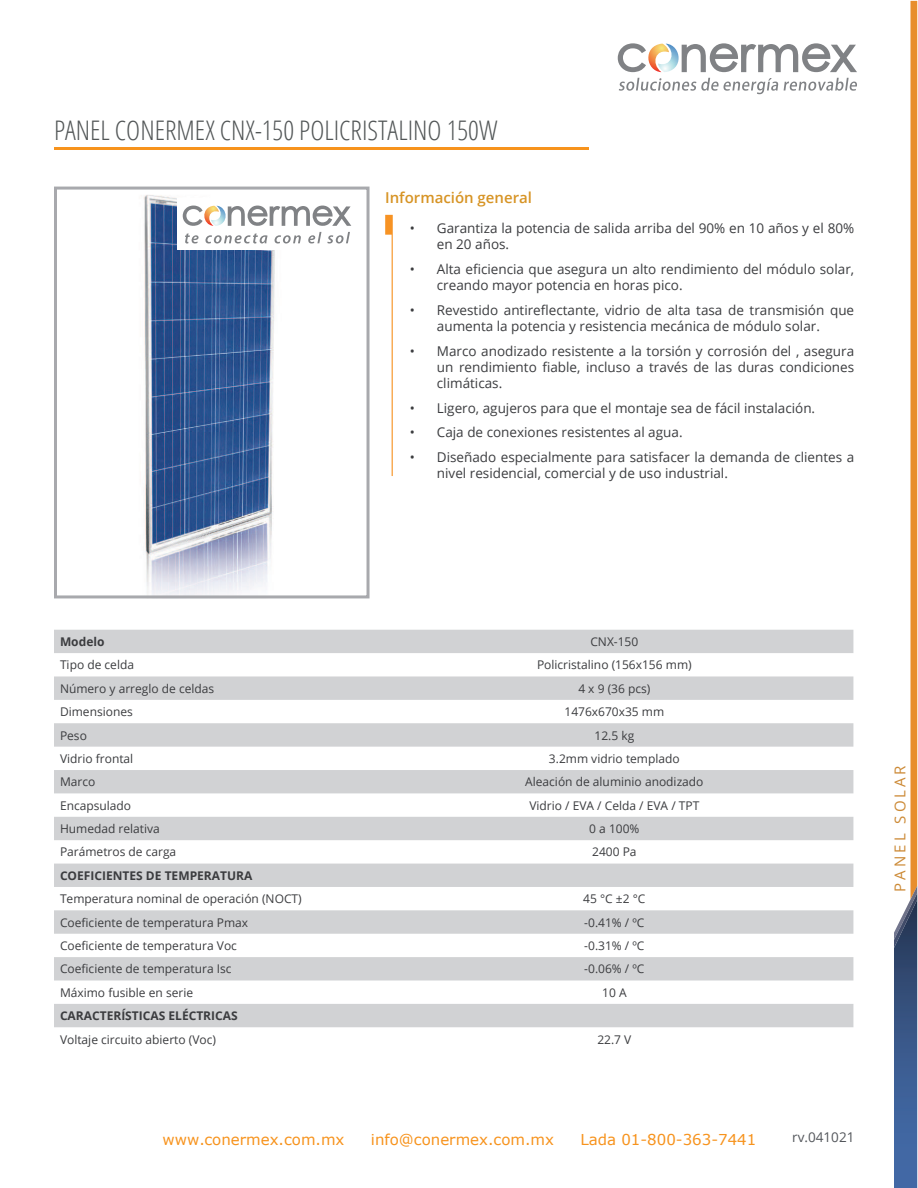
<style>
.page{position:relative;width:918px;height:1188px;background:#fff}
.page>*{position:absolute;margin:0;border:0;box-sizing:border-box;transform-origin:0 0}
.Titulo_Ficha{font:300 condensed 27px "Open Sans";color:#515556}
.t1{font:15px "Verdana";color:#f7931d}
.Caracteristicas_Nara{font:600 15px "Open Sans";color:#d79425}
.t2{font:15px "Open Sans";letter-spacing:.2em;color:#cc8a36}
.t3{font:13.5px/16.2px "Open Sans";color:#3b3c3f}
.t4{font:13.5px "Open Sans";color:#53565b}
.Parrafo{font:12px "Open Sans";color:#3b3c3f}
.Parrafo-2{font:700 12px "Open Sans";color:#3b3c3f}
</style>
<div class="page">
<svg style="left:910px;top:1px;width:7px;height:892px;background:#e9953b"></svg>
<img style="left:910px;top:893px;width:7px;height:7px">
<img style="left:894px;top:900px;width:23px;height:288px">
<hr style="left:54px;top:148px;width:534px;height:2px;background:#f7931d">
<svg style="left:619px;top:78px;width:159px;height:16px"></svg>
<svg style="left:784px;top:78px;width:73px;height:13px"></svg>
<svg style="left:618px;top:43px;width:239px;height:29px"></svg>
<img style="left:108px;top:186px;width:186px;height:408px">
<div style="left:177px;top:198px;width:180px;height:52px;background:#fff"></div>
<svg style="left:385px;top:215px;width:8px;height:261px"></svg>
<div style="left:54px;top:187px;width:316px;height:411px;border:3px solid #a8a9ad"></div>
<svg style="left:54px;top:630px;width:799px;height:397px;fill:#d1d2d4"></svg>
<svg style="left:183px;top:206px;width:168px;height:20px"></svg>
<svg style="left:185px;top:233px;width:14px;height:11px"></svg>
<svg style="left:205px;top:233px;width:63px;height:11px"></svg>
<svg style="left:275px;top:235px;width:26px;height:9px"></svg>
<svg style="left:308px;top:232px;width:13px;height:11px"></svg>
<svg style="left:327px;top:232px;width:23px;height:12px"></svg>
<p class="Titulo_Ficha" style="left:54px;top:112px;width:445px">PANEL CONERMEX CNX-150 POLICRISTALINO 150W</p>
<p class="Caracteristicas_Nara" style="left:385px;top:187px;width:148px">Información general</p>
<p class="t3" style="left:437px;top:220px;width:419px;text-indent:-27px">• Garantiza la potencia de salida arriba del 90% en 10 años y el 80% en 20 años.</p>
<p class="t3" style="left:437px;top:260px;width:419px;text-indent:-27px">• Alta eficiencia que asegura un alto rendimiento del módulo solar, creando mayor potencia en horas pico.</p>
<p class="t3" style="left:410px;top:301px;width:446px;text-align:center">• Revestido antireflectante, vidrio de alta tasa de transmisión que aumenta la potencia y resistencia mecánica de módulo solar.</p>
<p class="t3" style="left:437px;top:342px;width:419px;text-align:justify;text-indent:-27px">• Marco anodizado resistente a la torsión y corrosión del , asegura un rendimiento fiable, incluso a través de las duras condiciones climáticas.</p>
<p class="t3" style="left:410px;top:399px;width:407px">• Ligero, agujeros para que el montaje sea de fácil instalación.</p>
<p class="t3" style="left:410px;top:424px;width:274px">• Caja de conexiones resistentes al agua.</p>
<p class="t3" style="left:437px;top:449px;width:419px;text-indent:-27px">• Diseñado especialmente para satisfacer la demanda de clientes a nivel residencial, comercial y de uso industrial.</p>
<p class="Parrafo-2" style="left:60px;top:633px;width:46px">Modelo</p>
<p class="Parrafo" style="left:590px;top:633px;width:49px">CNX-150</p>
<p class="Parrafo" style="left:60px;top:657px;width:76px">Tipo de celda</p>
<p class="Parrafo" style="left:537px;top:657px;width:156px">Policristalino (156x156 mm)</p>
<p class="Parrafo" style="left:60px;top:680px;width:156px">Número y arreglo de celdas</p>
<p class="Parrafo" style="left:578px;top:680px;width:74px">4 x 9 (36 pcs)</p>
<p class="Parrafo" style="left:60px;top:704px;width:74px">Dimensiones</p>
<p class="Parrafo" style="left:565px;top:704px;width:101px">1476x670x35 mm</p>
<p class="Parrafo" style="left:60px;top:727px;width:28px">Peso</p>
<p class="Parrafo" style="left:595px;top:727px;width:41px">12.5 kg</p>
<p class="Parrafo" style="left:60px;top:750px;width:75px">Vidrio frontal</p>
<p class="Parrafo" style="left:549px;top:750px;width:132px">3.2mm vidrio templado</p>
<p class="Parrafo" style="left:60px;top:774px;width:37px">Marco</p>
<p class="Parrafo" style="left:525px;top:774px;width:180px">Aleación de aluminio anodizado</p>
<p class="Parrafo" style="left:60px;top:797px;width:73px">Encapsulado</p>
<p class="Parrafo" style="left:529px;top:797px;width:171px">Vidrio / EVA / Celda / EVA / TPT</p>
<p class="Parrafo" style="left:60px;top:821px;width:101px">Humedad relativa</p>
<p class="Parrafo" style="left:589px;top:821px;width:52px">0 a 100%</p>
<p class="Parrafo" style="left:60px;top:844px;width:118px">Parámetros de carga</p>
<p class="Parrafo" style="left:592px;top:844px;width:46px">2400 Pa</p>
<p class="Parrafo-2" style="left:60px;top:867px;width:194px">COEFICIENTES DE TEMPERATURA</p>
<p class="Parrafo" style="left:60px;top:891px;width:243px">Temperatura nominal de operación (NOCT)</p>
<p class="Parrafo" style="left:583px;top:891px;width:64px">45 °C ±2 °C</p>
<p class="Parrafo" style="left:60px;top:914px;width:190px">Coeficiente de temperatura Pmax</p>
<p class="Parrafo" style="left:584px;top:914px;width:62px">-0.41% / ºC</p>
<p class="Parrafo" style="left:60px;top:937px;width:178px">Coeficiente de temperatura Voc</p>
<p class="Parrafo" style="left:584px;top:937px;width:62px">-0.31% / ºC</p>
<p class="Parrafo" style="left:60px;top:961px;width:173px">Coeficiente de temperatura Isc</p>
<p class="Parrafo" style="left:584px;top:961px;width:62px">-0.06% / ºC</p>
<p class="Parrafo" style="left:60px;top:984px;width:135px">Máximo fusible en serie</p>
<p class="Parrafo" style="left:602px;top:984px;width:26px">10 A</p>
<p class="Parrafo-2" style="left:60px;top:1007px;width:179px">CARACTERÍSTICAS ELÉCTRICAS</p>
<p class="Parrafo" style="left:60px;top:1031px;width:158px">Voltaje circuito abierto (Voc)</p>
<p class="Parrafo" style="left:597px;top:1031px;width:36px">22.7 V</p>
<p class="t1" style="left:163px;top:1130px;width:183px">www.conermex.com.mx</p>
<p class="t1" style="left:371px;top:1130px;width:185px">info@conermex.com.mx</p>
<p class="t1" style="left:580px;top:1130px;width:177px">Lada 01-800-363-7441</p>
<p class="t4" style="left:792px;top:1127px;width:64px">rv.041021</p>
<p class="t2" style="left:890px;top:892px;width:128px;rotate:-90deg">PANEL SOLAR</p>
</div>
